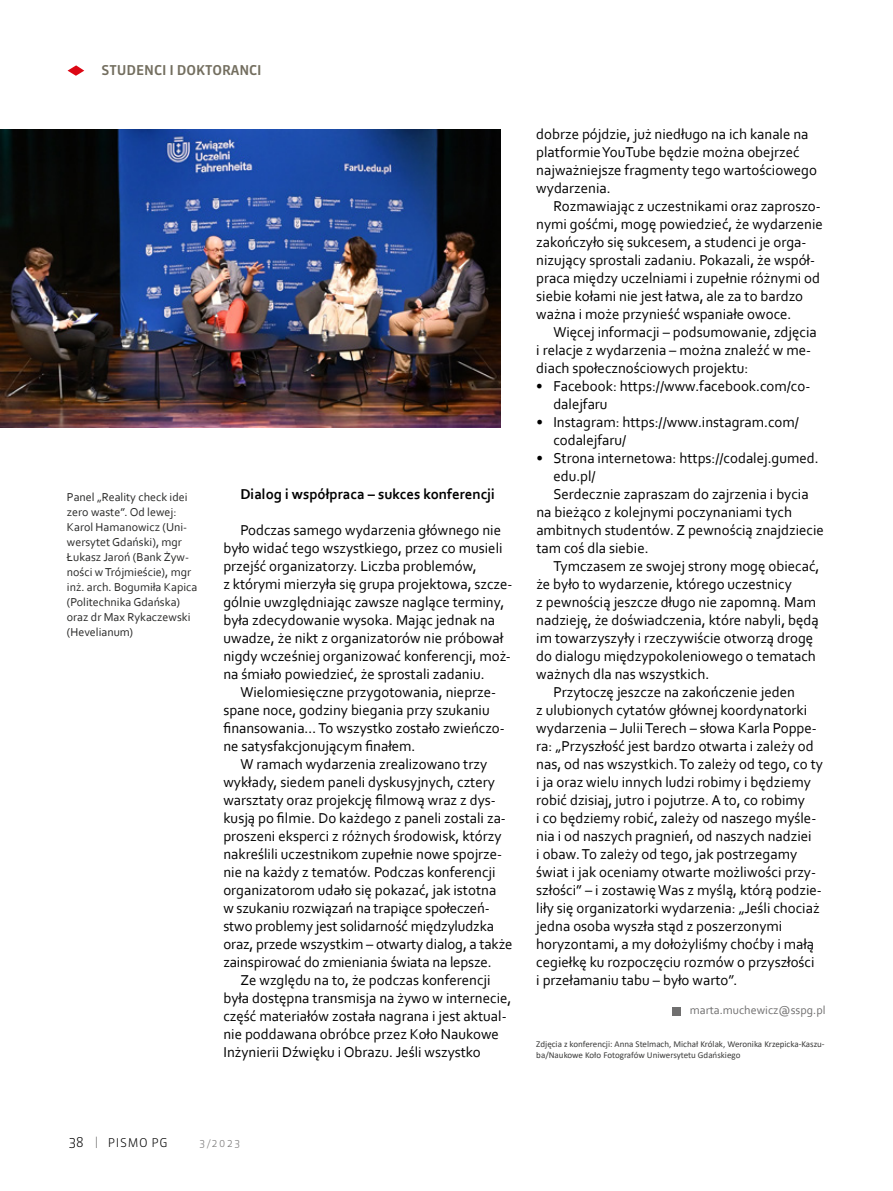
<style>
.page{position:relative;width:893px;height:1191px;background:#fff}
.page>*{position:absolute;margin:0;border:0;box-sizing:border-box;transform-origin:0 0}
.t1{font:15px/18px "Corbel";color:#000}
.t2{font:700 15px "Corbel";color:#000}
.t3{font:500 13.5px "Sanuk Pro";color:#736e5f}
.t4{font:300 13.5px "Sanuk Pro";color:#000}
.t5{font:12px/15px "Corbel";color:#282827}
.t6{font:12px "Corbel";color:#706f6f}
.t7{font:300 12px "Sanuk Pro";letter-spacing:.05em;color:#000}
.t8{font:300 10.5px "Sanuk Pro";color:#706f6f}
.t9{font:9px/10.8px "Calibri";color:#3c3c3b}
</style>
<div class="page">
<svg style="left:96px;top:1136px;width:1px;height:12px"></svg>
<svg style="left:68px;top:65px;width:16px;height:11px"></svg>
<div style="left:672px;top:1007px;width:8px;height:8px;background:#706f6f"></div>
<img style="left:0;top:129px;width:500px;height:299px">
<p class="t3" style="left:101px;top:61px;width:162px">STUDENCI I DOKTORANCI</p>
<p class="t5" style="left:67px;top:489px;width:132px">Panel „Reality check idei zero waste”. Od lewej:<br>Karol Hamanowicz (Uni&shy;wersytet Gdański), mgr<br>Łukasz Jaroń (Bank Żyw&shy;ności w Trójmieście), mgr inż. arch. Bogumiła Kapica (Politechnika Gdańska) oraz dr Max Rykaczewski (Hevelianum)</p>
<p class="t2" style="left:240px;top:485px;width:256px">Dialog i współpraca – sukces konferencji</p>
<p class="t1" style="left:223px;top:521px;width:291px;text-indent:17px">Podczas samego wydarzenia głównego nie było widać tego wszystkiego, przez co musieli przejść organizatorzy. Liczba problemów,<br>z którymi mierzyła się grupa projektowa, szcze&shy;gólnie uwzględniając zawsze naglące terminy, była zdecydowanie wysoka. Mając jednak na uwadze, że nikt z organizatorów nie próbował nigdy wcześniej organizować konferencji, moż&shy;na śmiało powiedzieć, że sprostali zadaniu.</p>
<p class="t1" style="left:223px;top:683px;width:283px;text-indent:17px">Wielomiesięczne przygotowania, nieprze&shy;spane noce, godziny biegania przy szukaniu finansowania… To wszystko zostało zwieńczo&shy;ne satysfakcjonującym finałem.</p>
<p class="t1" style="left:223px;top:755px;width:291px;text-indent:17px">W ramach wydarzenia zrealizowano trzy wykłady, siedem paneli dyskusyjnych, cztery warsztaty oraz projekcję filmową wraz z dys&shy;kusją po filmie. Do każdego z paneli zostali za&shy;proszeni eksperci z różnych środowisk, którzy nakreślili uczestnikom zupełnie nowe spojrze&shy;nie na każdy z tematów. Podczas konferencji organizatorom udało się pokazać, jak istotna<br>w szukaniu rozwiązań na trapiące społeczeń&shy;stwo problemy jest solidarność międzyludzka oraz, przede wszystkim – otwarty dialog, a także zainspirować do zmieniania świata na lepsze.</p>
<p class="t1" style="left:223px;top:971px;width:290px;text-indent:17px">Ze względu na to, że podczas konferencji była dostępna transmisja na żywo w internecie, część materiałów została nagrana i jest aktual&shy;nie poddawana obróbce przez Koło Naukowe Inżynierii Dźwięku i Obrazu. Jeśli wszystko</p>
<p class="t1" style="left:536px;top:124px;width:282px">dobrze pójdzie, już niedługo na ich kanale na platformie YouTube będzie można obejrzeć najważniejsze fragmenty tego wartościowego wydarzenia.</p>
<p class="t1" style="left:536px;top:196px;width:288px;text-indent:17px">Rozmawiając z uczestnikami oraz zaproszo&shy;nymi gośćmi, mogę powiedzieć, że wydarzenie zakończyło się sukcesem, a studenci je orga&shy;nizujący sprostali zadaniu. Pokazali, że współ&shy;praca między uczelniami i zupełnie różnymi od siebie kołami nie jest łatwa, ale za to bardzo ważna i może przynieść wspaniałe owoce.</p>
<p class="t1" style="left:536px;top:322px;width:282px;text-indent:17px">Więcej informacji – podsumowanie, zdjęcia i relacje z wydarzenia – można znaleźć w me&shy;diach społecznościowych projektu:</p>
<p class="t1" style="left:553px;top:376px;width:258px;text-indent:-17px">• Facebook: https://www.facebook.com/co&shy;dalejfaru</p>
<p class="t1" style="left:553px;top:412px;width:247px;text-indent:-17px">• Instagram: https://www.instagram.com/ codalejfaru/</p>
<p class="t1" style="left:536px;top:448px;width:284px">• Strona internetowa: https://codalej.gumed.</p>
<p class="t1" style="left:553px;top:466px;width:44px">edu.pl/</p>
<p class="t1" style="left:553px;top:484px;width:257px">Serdecznie zapraszam do zajrzenia i bycia</p>
<p class="t1" style="left:536px;top:502px;width:257px">na bieżąco z kolejnymi poczynaniami tych</p>
<p class="t1" style="left:536px;top:520px;width:289px">ambitnych studentów. Z pewnością znajdziecie</p>
<p class="t1" style="left:536px;top:538px;width:114px">tam coś dla siebie.</p>
<p class="t1" style="left:553px;top:556px;width:268px">Tymczasem ze swojej strony mogę obiecać,</p>
<p class="t1" style="left:536px;top:574px;width:257px">że było to wydarzenie, którego uczestnicy</p>
<p class="t1" style="left:536px;top:592px;width:281px">z pewnością jeszcze długo nie zapomną. Mam</p>
<p class="t1" style="left:536px;top:610px;width:284px">nadzieję, że doświadczenia, które nabyli, będą</p>
<p class="t1" style="left:536px;top:628px;width:278px">im towarzyszyły i rzeczywiście otworzą drogę</p>
<p class="t1" style="left:536px;top:646px;width:281px">do dialogu międzypokoleniowego o tematach</p>
<p class="t1" style="left:536px;top:664px;width:174px">ważnych dla nas wszystkich.</p>
<p class="t1" style="left:553px;top:682px;width:243px">Przytoczę jeszcze na zakończenie jeden</p>
<p class="t1" style="left:536px;top:700px;width:272px">z ulubionych cytatów głównej koordynatorki</p>
<p class="t1" style="left:536px;top:718px;width:282px">wydarzenia – Julii Terech – słowa Karla Poppe-</p>
<p class="t1" style="left:536px;top:736px;width:279px">ra: „Przyszłość jest bardzo otwarta i zależy od</p>
<p class="t1" style="left:536px;top:754px;width:288px">nas, od nas wszystkich. To zależy od tego, co ty</p>
<p class="t1" style="left:536px;top:772px;width:276px">i ja oraz wielu innych ludzi robimy i będziemy</p>
<p class="t1" style="left:536px;top:790px;width:270px">robić dzisiaj, jutro i pojutrze. A to, co robimy</p>
<p class="t1" style="left:536px;top:808px;width:281px">i co będziemy robić, zależy od naszego myśle-</p>
<p class="t1" style="left:536px;top:826px;width:277px">nia i od naszych pragnień, od naszych nadziei</p>
<p class="t1" style="left:536px;top:844px;width:262px">i obaw. To zależy od tego, jak postrzegamy</p>
<p class="t1" style="left:536px;top:862px;width:281px">świat i jak oceniamy otwarte możliwości przy-</p>
<p class="t1" style="left:536px;top:880px;width:287px">szłości” – i zostawię Was z myślą, którą podzie-</p>
<p class="t1" style="left:536px;top:898px;width:285px">liły się organizatorki wydarzenia: „Jeśli chociaż</p>
<p class="t1" style="left:536px;top:916px;width:247px">jedna osoba wyszła stąd z poszerzonymi</p>
<p class="t1" style="left:536px;top:934px;width:279px">horyzontami, a my dołożyliśmy choćby i małą</p>
<p class="t1" style="left:536px;top:952px;width:280px">cegiełkę ku rozpoczęciu rozmów o przyszłości</p>
<p class="t1" style="left:536px;top:970px;width:203px">i przełamaniu tabu – było warto”.</p>
<p class="t6" style="left:690px;top:1002px;width:137px">marta.muchewicz@sspg.pl</p>
<p class="t9" style="left:536px;top:1038px;width:290px">Zdjęcia z konferencji: Anna Stelmach, Michał Królak, Weronika Krzepicka-Kaszu&shy;ba/Naukowe Koło Fotografów Uniwersytetu Gdańskiego</p>
<p class="t4" style="left:69px;top:1133px;width:16px">38</p>
<p class="t7" style="left:108px;top:1134px;width:61px">PISMO PG</p>
<p class="t8" style="left:200px;top:1135px;width:42px">3/2023</p>
</div>
